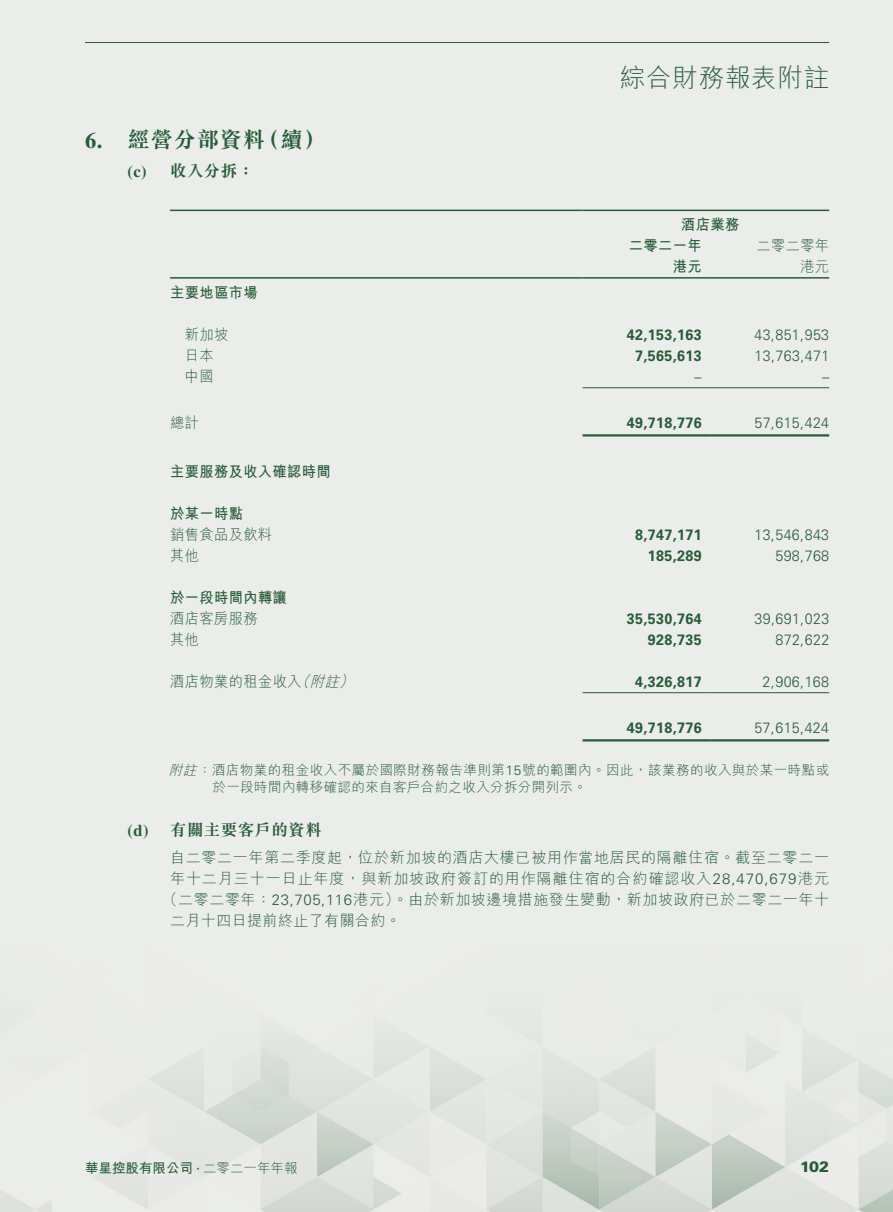
<style>
.page{position:relative;width:893px;height:1212px;background:#ebedea}
.page>*{position:absolute;margin:0;border:0;box-sizing:border-box;transform-origin:0 0}
.t1{font:300 25.5px "M Hei HK";letter-spacing:.03em;color:#275c39}
.t2{font:700 22.5px "M Sung HK";letter-spacing:.025em;color:#275c39}
.t3{font:700 22.5px "Times LT Std";color:#275c39}
.t4{font:700 16.5px "M Sung HK";letter-spacing:.025em;color:#275c39}
.t5{font:700 16.5px "Times LT Std";color:#275c39}
.t6{font:300 15px "M Hei HK";letter-spacing:.04em;color:#275c39}
.t7{font:300 15px "Univers LT Std";letter-spacing:.03em;color:#275c39;scale:.95 1}
.t8{font:700 15px "Univers LT Std";letter-spacing:.03em;color:#275c39;scale:.95 1}
.t9{font:300 15px "M Hei HK";letter-spacing:.065em;color:#275c39}
.t10{font:300 15px "M Hei HK";letter-spacing:.04em;color:#275c39;scale:.95 1}
.t11{font:700 15px "M Hei HK";letter-spacing:.03em;color:#275c39;scale:.95 1}
.t12{font:italic 300 15px "M Hei HK";color:#275c39;scale:.95 1}
.t13{font:900 15px "Univers LT Std";color:#275c39}
.t14{font:300 13.5px/16.5px "M Hei HK";letter-spacing:.035em;color:#275c39}
.t15{font:700 13.5px "M Hei HK";color:#275c39}
.t16{font:300 13.5px "M Hei HK";color:#275c39}
.t17{font:700 12px "Univers LT Std";color:#275c39}
.s1{font-style:italic}
.s2{font-family:"Univers LT Std"}
</style>
<div class="page">
<img style="left:0;top:1046px;width:893px;height:166px">
<hr style="left:85px;top:42px;width:744px;height:1px;background:#275c39">
<hr style="left:170px;top:210px;width:413px;height:1px;background:#275c39">
<hr style="left:583px;top:210px;width:246px;height:1px;background:#275c39">
<hr style="left:170px;top:277px;width:413px;height:2px;background:#275c39">
<hr style="left:583px;top:277px;width:127px;height:2px;background:#275c39">
<hr style="left:710px;top:277px;width:119px;height:2px;background:#275c39">
<hr style="left:583px;top:387px;width:127px;height:1px;background:#275c39">
<hr style="left:710px;top:387px;width:119px;height:1px;background:#275c39">
<hr style="left:583px;top:434px;width:127px;height:2px;background:#275c39">
<hr style="left:710px;top:434px;width:119px;height:2px;background:#275c39">
<hr style="left:583px;top:692px;width:127px;height:1px;background:#275c39">
<hr style="left:710px;top:692px;width:119px;height:1px;background:#275c39">
<hr style="left:583px;top:739px;width:127px;height:2px;background:#275c39">
<hr style="left:710px;top:739px;width:119px;height:2px;background:#275c39">
<h2 class="t3" style="left:85px;top:127px;width:19px">6.</h2>
<h2 class="t2" style="left:128px;top:124px;width:139px">經營分部資料</h2>
<h2 class="t2" style="left:258px;top:124px;width:70px">（續(</h2>
<p class="t5" style="left:128px;top:162px;width:21px">c( )</p>
<p class="t4" style="left:170px;top:160px;width:86px">收入分拆：</p>
<p class="t11" style="left:170px;top:281px;width:94px">主要地區市場</p>
<p class="t10" style="left:185px;top:326px;width:47px">新加坡</p>
<p class="t10" style="left:185px;top:347px;width:32px">日本</p>
<p class="t10" style="left:185px;top:368px;width:32px">中國</p>
<p class="t10" style="left:170px;top:415px;width:32px">總計</p>
<p class="t11" style="left:170px;top:460px;width:171px">主要服務及收入確認時間</p>
<p class="t11" style="left:170px;top:502px;width:78px">於某一時點</p>
<p class="t10" style="left:170px;top:526px;width:109px">銷售食品及飲料</p>
<p class="t10" style="left:170px;top:547px;width:32px">其他</p>
<p class="t11" style="left:170px;top:586px;width:124px">於一段時間內轉讓</p>
<p class="t10" style="left:170px;top:610px;width:94px">酒店客房服務</p>
<p class="t10" style="left:170px;top:631px;width:32px">其他</p>
<p class="t10" style="left:170px;top:673px;width:140px">酒店物業的租金收入</p>
<p class="t12" style="left:295px;top:673px;width:21px">（</p>
<p class="t12" style="left:339px;top:673px;width:21px">(</p>
<p class="t12" style="left:310px;top:673px;width:36px">附註</p>
<h1 class="t1" style="left:620px;top:64px;width:210px">綜合財務報表附註</h1>
<p class="t11" style="left:681px;top:214px;width:63px">酒店業務</p>
<p class="t11" style="left:629px;top:235px;width:78px">二零二一年</p>
<p class="t11" style="left:673px;top:256px;width:32px">港元</p>
<p class="t10" style="left:756px;top:238px;width:78px">二零二零年</p>
<p class="t10" style="left:800px;top:259px;width:32px">港元</p>
<p class="t8" style="left:627px;top:326px;width:80px">42,153,163</p>
<p class="t7" style="left:754px;top:325px;width:80px">43,851,953</p>
<p class="t8" style="left:635px;top:347px;width:72px">7,565,613</p>
<p class="t7" style="left:754px;top:346px;width:80px">13,763,471</p>
<p class="t7" style="left:694px;top:367px;width:9px">–</p>
<p class="t7" style="left:822px;top:367px;width:9px">–</p>
<p class="t8" style="left:627px;top:414px;width:80px">49,718,776</p>
<p class="t7" style="left:754px;top:414px;width:80px">57,615,424</p>
<p class="t8" style="left:635px;top:525px;width:72px">8,747,171</p>
<p class="t7" style="left:754px;top:525px;width:80px">13,546,843</p>
<p class="t8" style="left:648px;top:546px;width:58px">185,289</p>
<p class="t7" style="left:775px;top:546px;width:58px">598,768</p>
<p class="t8" style="left:627px;top:609px;width:80px">35,530,764</p>
<p class="t7" style="left:754px;top:609px;width:80px">39,691,023</p>
<p class="t8" style="left:648px;top:630px;width:58px">928,735</p>
<p class="t7" style="left:775px;top:630px;width:58px">872,622</p>
<p class="t8" style="left:635px;top:672px;width:72px">4,326,817</p>
<p class="t7" style="left:763px;top:672px;width:72px">2,906,168</p>
<p class="t5" style="left:128px;top:820px;width:22px">d( )</p>
<p class="t8" style="left:627px;top:719px;width:80px">49,718,776</p>
<p class="t14" style="left:213px;top:762px;width:618px;text-indent:-44px"><span class="s1">附註</span>：酒店物業的租金收入不屬於國際財務報告準則第<span class="s2">15</span>號的範圍內。因此，該業務的收入與於某一時點或於一段時間內轉移確認的來自客戶合約之收入分拆分開列示。</p>
<p class="t4" style="left:170px;top:818px;width:153px">有關主要客戶的資料</p>
<p class="t7" style="left:754px;top:719px;width:80px">57,615,424</p>
<p class="t6" style="left:170px;top:850px;width:660px">自二零二一年第二季度起，位於新加坡的酒店大樓已被用作當地居民的隔離住宿。截至二零二一</p>
<p class="t9" style="left:170px;top:871px;width:661px">年十二月三十一日止年度，與新加坡政府簽訂的用作隔離住宿的合約確認收入<span class="s2">28,470,679</span>港元</p>
<p class="t6" style="left:163px;top:892px;width:668px">（二零二零年：<span class="s2">23,705,116</span>港元）。由於新加坡邊境措施發生變動，新加坡政府已於二零二一年十</p>
<p class="t6" style="left:170px;top:913px;width:232px">二月十四日提前終止了有關合約。</p>
<p class="t16" style="left:203px;top:1161px;width:96px">二零二一年年報</p>
<p class="t15" style="left:85px;top:1158px;width:109px">華星控股有限公司</p>
<p class="t17" style="left:196px;top:1160px;width:5px">·</p>
<p class="t13" style="left:800px;top:1157px;width:31px">102</p>
</div>
